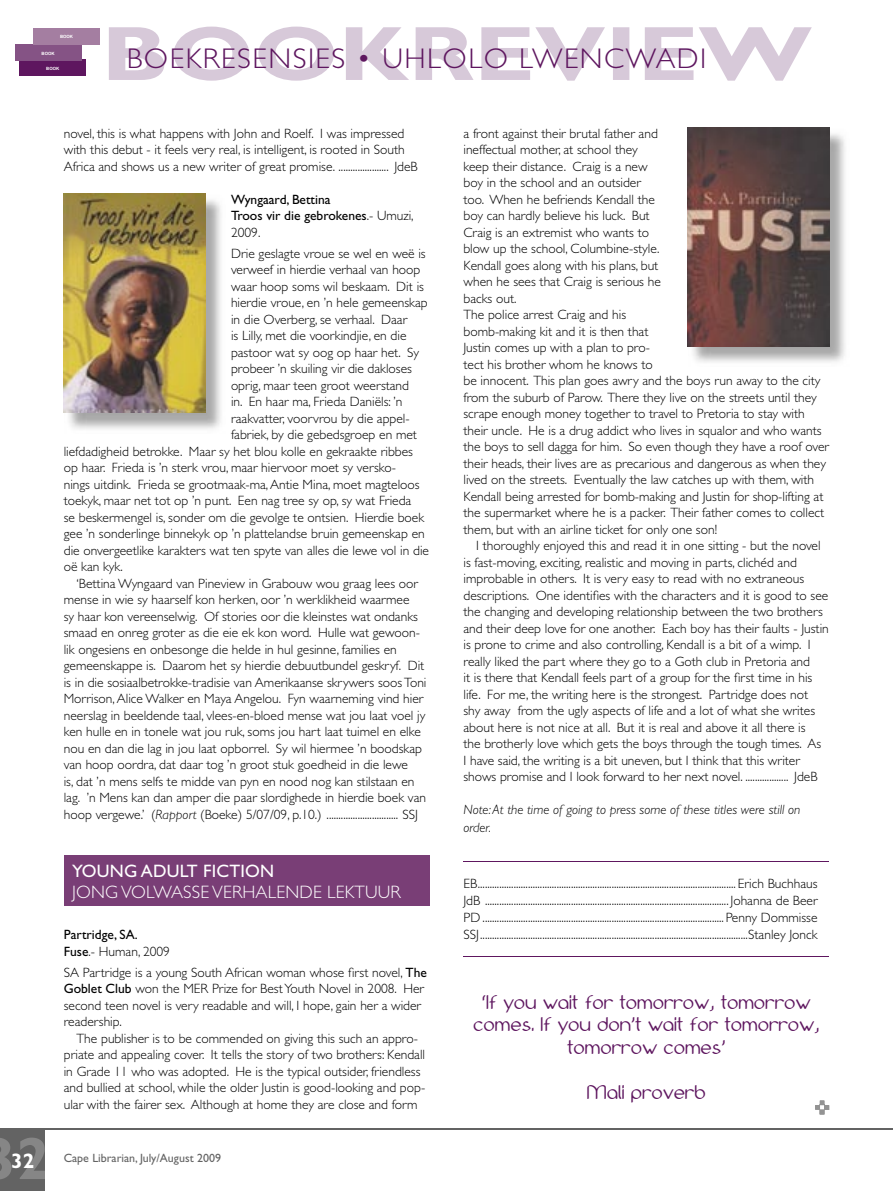
<style>
.page{position:relative;width:893px;height:1191px;background:#fff}
.page>*{position:absolute;margin:0;border:0;box-sizing:border-box;transform-origin:0 0}
.t1{font:700 60px "Gill Sans";color:#fff}
.t2{font:300 28.5px "Gill Sans";letter-spacing:.05em;color:#5e165f}
.t3{font:700 21px "Gill Sans";color:#fff}
.t4{font:300 18px "Gill Sans";letter-spacing:.01em;color:#fff}
.t5{font:18px "Gill Sans";letter-spacing:.01em;color:#fff}
.t6{font:17.55px/22.5px "Bolonewt";color:#5e165f;text-align:center}
.t7{font:300 13.5px/16.5px "Gill Sans";color:#000}
.t8{font:13.5px/16.5px "Gill Sans";color:#000}
.t9{font:italic 300 13.5px/18px "Gill Sans";color:#000}
.t10{font:12px "Gill Sans";color:#636363}
.t11{font:700 4.35px "Arial";color:#fff}
.s1{font-weight:300}
.s2{font-style:italic}
.s3{font-weight:400}
</style>
<div class="page">
<svg style="left:109px;top:27px;width:703px;height:54px"></svg>
<div style="left:20px;top:59px;width:66px;height:17px;background:#5e165f"></div>
<div style="left:15px;top:44px;width:66px;height:17px;background:#855385"></div>
<div style="left:34px;top:28px;width:66px;height:17px;background:#a47ea1"></div>
<hr style="left:0;top:1127px;width:893px;height:2px;background:#636363">
<div style="left:0;top:1129px;width:45px;height:62px;background:#636363"></div>
<div style="left:64px;top:855px;width:365px;height:50px;background:#793e76"></div>
<hr style="left:463px;top:861px;width:366px;height:1px;background:#5e165f">
<hr style="left:463px;top:956px;width:366px;height:1px;background:#5e165f">
<img style="left:65px;top:195px;width:156px;height:234px">
<img style="left:64px;top:194px;width:141px;height:218px">
<img style="left:688px;top:128px;width:157px;height:234px">
<img style="left:687px;top:128px;width:142px;height:218px">
<svg style="left:815px;top:1100px;width:14px;height:14px"></svg>
<p class="t11" style="left:60px;top:33px;width:15px">BOOK</p>
<p class="t11" style="left:42px;top:50px;width:15px">BOOK</p>
<p class="t11" style="left:46px;top:66px;width:15px">BOOK</p>
<h2 class="t2" style="left:127px;top:42px;width:581px">BOEKRESENSIES • UHLOLO LWENCWADI</h2>
<p class="t7" style="left:64px;top:125px;width:356px">novel, this is what happens with John and Roelf. I was impressed with this debut - it feels very real, is intelligent, is rooted in South<br>Africa and shows us a new writer of great promise. ..................... JdeB</p>
<p class="t8" style="left:231px;top:191px;width:184px">Wyngaard, Bettina<br>Troos vir die gebrokenes<span class="s1">.- Umuzi,<br>2009.</span></p>
<p class="t7" style="left:231px;top:245px;width:196px">Drie geslagte vroue se wel en weë is</p>
<p class="t7" style="left:231px;top:261px;width:191px">verweef in hierdie verhaal van hoop</p>
<p class="t7" style="left:231px;top:278px;width:194px">waar hoop soms wil beskaam. Dit is</p>
<p class="t7" style="left:231px;top:294px;width:198px">hierdie vroue, en ’n hele gemeenskap</p>
<p class="t7" style="left:231px;top:311px;width:178px">in die Overberg, se verhaal. Daar</p>
<p class="t7" style="left:231px;top:327px;width:177px">is Lilly, met die voorkindjie, en die</p>
<p class="t7" style="left:231px;top:344px;width:190px">pastoor wat sy oog op haar het. Sy</p>
<p class="t7" style="left:231px;top:360px;width:182px">probeer ’n skuiling vir die dakloses</p>
<p class="t7" style="left:231px;top:377px;width:180px">oprig, maar teen groot weerstand</p>
<p class="t7" style="left:231px;top:393px;width:173px">in. En haar ma, Frieda Daniëls: ’n</p>
<p class="t7" style="left:231px;top:410px;width:180px">raakvatter, voorvrou by die appel-</p>
<p class="t7" style="left:231px;top:426px;width:187px">fabriek, by die gebedsgroep en met</p>
<p class="t7" style="left:64px;top:443px;width:351px">liefdadigheid betrokke. Maar sy het blou kolle en gekraakte ribbes</p>
<p class="t7" style="left:64px;top:459px;width:334px">op haar. Frieda is ’n sterk vrou, maar hiervoor moet sy versko-</p>
<p class="t7" style="left:64px;top:476px;width:357px">nings uitdink. Frieda se grootmaak-ma, Antie Mina, moet magteloos</p>
<p class="t7" style="left:64px;top:492px;width:349px">toekyk, maar net tot op ’n punt. Een nag tree sy op, sy wat Frieda</p>
<p class="t7" style="left:64px;top:509px;width:362px">se beskermengel is, sonder om die gevolge te ontsien. Hierdie boek</p>
<p class="t7" style="left:64px;top:525px;width:362px">gee ’n sonderlinge binnekyk op ’n plattelandse bruin gemeenskap en</p>
<p class="t7" style="left:64px;top:542px;width:367px">die onvergeetlike karakters wat ten spyte van alles die lewe vol in die</p>
<p class="t7" style="left:64px;top:558px;width:60px">oë kan kyk.</p>
<p class="t7" style="left:77px;top:575px;width:343px">‘Bettina Wyngaard van Pineview in Grabouw wou graag lees oor</p>
<p class="t7" style="left:64px;top:591px;width:347px">mense in wie sy haarself kon herken, oor ’n werklikheid waarmee</p>
<p class="t7" style="left:64px;top:608px;width:356px">sy haar kon vereenselwig. Of stories oor die kleinstes wat ondanks</p>
<p class="t7" style="left:64px;top:624px;width:358px">smaad en onreg groter as die eie ek kon word. Hulle wat gewoon-</p>
<p class="t7" style="left:64px;top:641px;width:335px">lik ongesiens en onbesonge die helde in hul gesinne, families en</p>
<p class="t7" style="left:64px;top:657px;width:362px">gemeenskappe is. Daarom het sy hierdie debuutbundel geskryf. Dit</p>
<p class="t7" style="left:64px;top:674px;width:364px">is in die sosiaalbetrokke-tradisie van Amerikaanse skrywers soos Toni</p>
<p class="t7" style="left:64px;top:690px;width:361px">Morrison, Alice Walker en Maya Angelou. Fyn waarneming vind hier</p>
<p class="t7" style="left:64px;top:707px;width:363px">neerslag in beeldende taal, vlees-en-bloed mense wat jou laat voel jy</p>
<p class="t7" style="left:64px;top:723px;width:359px">ken hulle en in tonele wat jou ruk, soms jou hart laat tuimel en elke</p>
<p class="t7" style="left:64px;top:740px;width:360px">nou en dan die lag in jou laat opborrel. Sy wil hiermee ’n boodskap</p>
<p class="t7" style="left:64px;top:756px;width:346px">van hoop oordra, dat daar tog ’n groot stuk goedheid in die lewe</p>
<p class="t7" style="left:64px;top:773px;width:352px">is, dat ’n mens selfs te midde van pyn en nood nog kan stilstaan en</p>
<p class="t7" style="left:64px;top:789px;width:364px">lag. ’n Mens kan dan amper die paar slordighede in hierdie boek van</p>
<p class="t7" style="left:64px;top:806px;width:356px">hoop vergewe.’ (<span class="s2">Rapport</span> (Boeke) 5/07/09, p.10.) .............................. SSJ</p>
<h1 class="t1" style="left:17px;top:1123px;width:35px">2</h1>
<h3 class="t3" style="left:11px;top:1148px;width:25px">32</h3>
<h3 class="t5" style="left:72px;top:860px;width:203px">YOUNG ADULT FICTION</h3>
<h3 class="t4" style="left:72px;top:881px;width:330px">JONG VOLWASSE VERHALENDE LEKTUUR</h3>
<p class="t8" style="left:64px;top:926px;width:108px">Partridge, SA.<br>Fuse<span class="s1">.- Human, 2009</span></p>
<p class="t7" style="left:64px;top:964px;width:365px">SA Partridge is a young South African woman whose first novel, <span class="s3">The Goblet Club</span> won the MER Prize for Best Youth Novel in 2008. Her second teen novel is very readable and will, I hope, gain her a wider readership.</p>
<p class="t7" style="left:64px;top:1030px;width:363px;text-align:center">The publisher is to be commended on giving this such an appro&shy;priate and appealing cover. It tells the story of two brothers: Kendall in Grade 11 who was adopted. He is the typical outsider, friendless and bullied at school, while the older Justin is good-looking and pop&shy;ular with the fairer sex. Although at home they are close and form</p>
<p class="t10" style="left:64px;top:1151px;width:159px">Cape Librarian, July/August 2009</p>
<p class="t7" style="left:463px;top:125px;width:367px">a front against their brutal father and<br>ineffectual mother, at school they<br>keep their distance. Craig is a new<br>boy in the school and an outsider<br>too. When he befriends Kendall the<br>boy can hardly believe his luck. But<br>Craig is an extremist who wants to<br>blow up the school, Columbine-style.<br>Kendall goes along with his plans, but<br>when he sees that Craig is serious he<br>backs out.<br>The police arrest Craig and his<br>bomb-making kit and it is then that<br>Justin comes up with a plan to pro-<br>tect his brother whom he knows to<br>be innocent. This plan goes awry and the boys run away to the city from the suburb of Parow. There they live on the streets until they scrape enough money together to travel to Pretoria to stay with their uncle. He is a drug addict who lives in squalor and who wants the boys to sell dagga for him. So even though they have a roof over their heads, their lives are as precarious and dangerous as when they lived on the streets. Eventually the law catches up with them, with Kendall being arrested for bomb-making and Justin for shop-lifting at the supermarket where he is a packer. Their father comes to collect them, but with an airline ticket for only one son!</p>
<p class="t7" style="left:463px;top:538px;width:367px;text-indent:13px">I thoroughly enjoyed this and read it in one sitting - but the novel is fast-moving, exciting, realistic and moving in parts, clichéd and improbable in others. It is very easy to read with no extraneous descriptions. One identifies with the characters and it is good to see the changing and developing relationship between the two brothers and their deep love for one another. Each boy has their faults - Justin is prone to crime and also controlling, Kendall is a bit of a wimp. I really liked the part where they go to a Goth club in Pretoria and<br>it is there that Kendall feels part of a group for the first time in his life. For me, the writing here is the strongest. Partridge does not<br>shy away from the ugly aspects of life and a lot of what she writes about here is not nice at all. But it is real and above it all there is<br>the brotherly love which gets the boys through the tough times. As<br>I have said, the writing is a bit uneven, but I think that this writer shows promise and I look forward to her next novel. .................. JdeB</p>
<p class="t9" style="left:463px;top:801px;width:338px">Note: At the time of going to press some of these titles were still on order.</p>
<p class="t7" style="left:463px;top:874px;width:356px;line-height:17.9px">EB ............................................................................................................ Erich Buchhaus<br>JdB ...................................................................................................... Johanna de Beer</p>
<p class="t7" style="left:463px;top:909px;width:356px;line-height:17.2px">PD ..................................................................................................... Penny Dommisse<br>SSJ ................................................................................................................Stanley Jonck</p>
<p class="t6" style="left:473px;top:991px;width:347px">‘If you wait for tomorrow, tomorrow comes. If you don’t wait for tomorrow, tomorrow comes’</p>
<p class="t6" style="left:587px;top:1081px;width:120px">Mali proverb</p>
</div>
